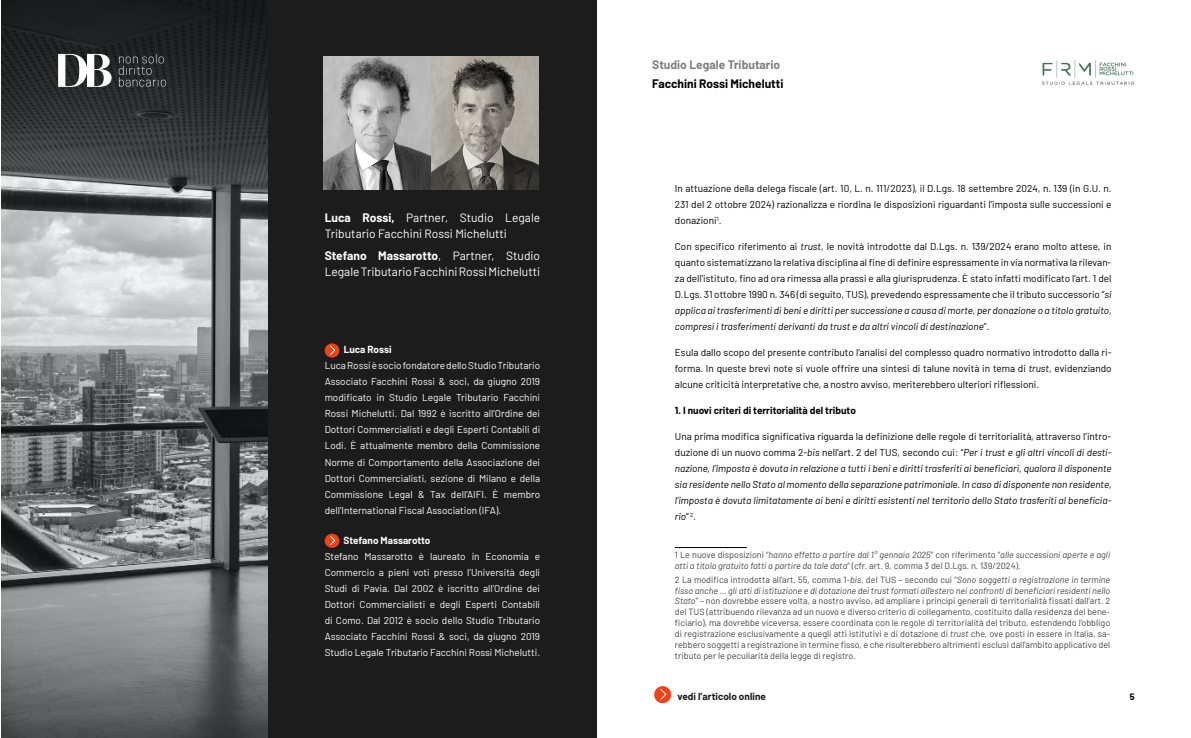
<style>
.page{position:relative;width:1191px;height:738px;background:#fff}
.page>*{position:absolute;margin:0;border:0;box-sizing:border-box;transform-origin:0 0}
.t1{font:12px/16px "Barlow";color:#fff}
.t2{font:700 12px "Barlow";color:#000}
.t3{font:700 12px "Barlow";color:#808080}
.t4{font:10px/16px "Barlow";color:#000;text-align:justify}
.t5{font:10px/16px "Barlow";color:#fff;text-align:justify}
.t6{font:italic 10px/16px "Barlow";color:#000;text-align:justify}
.t7{font:700 10px "Barlow";color:#000}
.t8{font:700 10px "Barlow";color:#fff}
.t9{font:700 10px "Barlow";color:#1c1c1c}
.t10{font:9px/10.8px "Barlow";color:#444;text-align:justify}
.t11{font:italic 9px/10.8px "Barlow";color:#444}
.t12{font:700 9px "Barlow";color:#000}
.s1{font-weight:700}
.s2{font-style:italic}
.s3{font-style:normal}
</style>
<div class="page">
<svg style="left:654px;top:686px;width:18px;height:17px"></svg>
<img style="left:1042px;top:60px;width:93px;height:25px">
<img style="left:1px;top:0;width:267px;height:737px">
<div style="left:268px;top:0;width:329px;height:737px;background:#1c1c1c"></div>
<img style="left:323px;top:57px;width:216px;height:132px">
<svg style="left:325px;top:343px;width:15px;height:15px"></svg>
<svg style="left:57px;top:54px;width:109px;height:36px"></svg>
<svg style="left:325px;top:533px;width:15px;height:15px"></svg>
<hr style="left:675px;top:546px;width:72px;height:1px;background:#000">
<p class="t1" style="left:325px;top:209px;width:217px"><span class="s1">Luca Rossi,</span> Partner, Studio Legale<br>Tributario Facchini Rossi Michelutti</p>
<p class="t1" style="left:325px;top:247px;width:217px"><span class="s1">Stefano Massarotto</span>, Partner, Studio<br>Legale Tributario Facchini Rossi Michelutti</p>
<p class="t8" style="left:344px;top:342px;width:49px">Luca Rossi</p>
<p class="t5" style="left:325px;top:357px;width:217px">Luca Rossi è socio fondatore dello Studio Tributario Associato Facchini Rossi &amp; soci, da giugno 2019 modificato in Studio Legale Tributario Facchini Rossi Michelutti. Dal 1992 è iscritto all’Ordine dei Dottori Commercialisti e degli Esperti Contabili di Lodi. È attualmente membro della Commissione Norme di Comportamento della Associazione dei Dottori Commercialisti, sezione di Milano e della Commissione Legal &amp; Tax dell’AIFI. È membro dell’International Fiscal Association (IFA).</p>
<p class="t8" style="left:343px;top:532px;width:89px">Stefano Massarotto</p>
<p class="t5" style="left:325px;top:547px;width:217px">Stefano Massarotto è laureato in Economia e Commercio a pieni voti presso l’Università degli Studi di Pavia. Dal 2002 è iscritto all’Ordine dei Dottori Commercialisti e degli Esperti Contabili di Como. Dal 2012 è socio dello Studio Tributario Associato Facchini Rossi &amp; soci, da giugno 2019<br>Studio Legale Tributario Facchini Rossi Michelutti.</p>
<p class="t3" style="left:652px;top:55px;width:130px">Studio Legale Tributario</p>
<p class="t2" style="left:652px;top:75px;width:133px">Facchini Rossi Michelutti</p>
<p class="t4" style="left:675px;top:179px;width:438px">In attuazione della delega fiscale (art. 10, L. n. 111/2023), il D.Lgs. 18 settembre 2024, n. 139 (in G.U. n.<br>231 del 2 ottobre 2024) razionalizza e riordina le disposizioni riguardanti l’imposta sulle successioni e donazioni<sup>1</sup>.</p>
<p class="t4" style="left:675px;top:237px;width:438px">Con specifico riferimento ai <span class="s2">trust</span>, le novità introdotte dal D.Lgs. n. 139/2024 erano molto attese, in quanto sistematizzano la relativa disciplina al fine di definire espressamente in via normativa la rilevan&shy;za dell’istituto, fino ad ora rimessa alla prassi e alla giurisprudenza. È stato infatti modificato l’art. 1 del D.Lgs. 31 ottobre 1990 n. 346 (di seguito, TUS), prevedendo espressamente che il tributo successorio “<span class="s2">si applica ai trasferimenti di beni e diritti per successione a causa di morte, per donazione o a titolo gratuito, compresi i trasferimenti derivanti da trust e da altri vincoli di destinazione</span>”.</p>
<p class="t4" style="left:675px;top:343px;width:438px">Esula dallo scopo del presente contributo l’analisi del complesso quadro normativo introdotto dalla ri&shy;forma. In queste brevi note si vuole offrire una sintesi di talune novità in tema di <span class="s2">trust</span>, evidenziando alcune criticità interpretative che, a nostro avviso, meriterebbero ulteriori riflessioni.</p>
<p class="t7" style="left:675px;top:402px;width:182px">1. I nuovi criteri di territorialità del tributo</p>
<p class="t6" style="left:675px;top:427px;width:438px"><span class="s3">Una prima modifica significativa riguarda la definizione delle regole di territorialità, attraverso l’intro&shy;duzione di un nuovo comma 2-</span>bis <span class="s3">nell’art. 2 del TUS, secondo cui: “</span>Per i trust e gli altri vincoli di desti&shy;nazione, l’imposta è dovuta in relazione a tutti i beni e diritti trasferiti ai beneficiari, qualora il disponente sia residente nello Stato al momento della separazione patrimoniale. In caso di disponente non residente, l’imposta è dovuta limitatamente ai beni e diritti esistenti nel territorio dello Stato trasferiti al beneficia&shy;rio<span class="s3">”</span> <sup>2</sup><span class="s3">.</span></p>
<p class="t11" style="left:675px;top:548px;width:437px"><span class="s3">1 Le nuove disposizioni “</span>hanno effetto a partire dal 1° gennaio 2025<span class="s3">” con riferimento “</span>alle successioni aperte e agli atti a titolo gratuito fatti a partire da tale data<span class="s3">” (cfr. art. 9, comma 3 del D.Lgs. n. 139/2024).</span></p>
<p class="t10" style="left:675px;top:573px;width:437px">2 La modifica introdotta all’art. 55, comma 1-<span class="s2">bis</span>, del TUS – secondo cui “<span class="s2">Sono soggetti a registrazione in termine fisso anche … gli atti di istituzione e di dotazione dei trust formati all’estero nei confronti di beneficiari residenti nello Stato</span>” – non dovrebbe essere volta, a nostro avviso, ad ampliare i princìpi generali di territorialità fissati dall’art. 2 del TUS (attribuendo rilevanza ad un nuovo e diverso criterio di collegamento, costituito dalla residenza del bene&shy;ficiario), ma dovrebbe viceversa, essere coordinata con le regole di territorialità del tributo, estendendo l’obbligo di registrazione esclusivamente a quegli atti istitutivi e di dotazione di <span class="s2">trust</span> che, ove posti in essere in Italia, sa&shy;rebbero soggetti a registrazione in termine fisso, e che risulterebbero altrimenti esclusi dall’ambito applicativo del tributo per le peculiarità della legge di registro.</p>
<p class="t9" style="left:677px;top:688px;width:90px">vedi l’articolo online</p>
<p class="t12" style="left:1130px;top:689px;width:6px">5</p>
</div>
